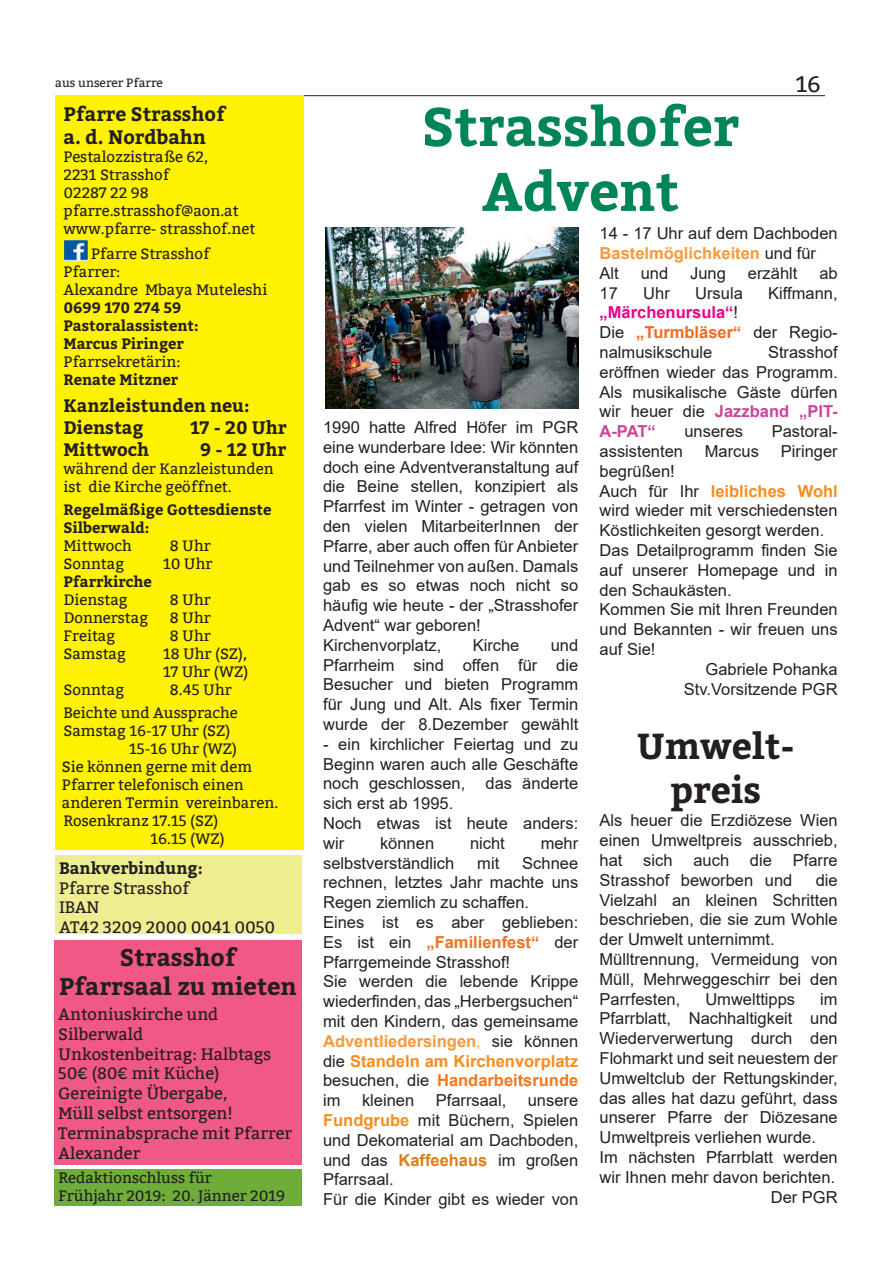
<style>
.page{position:relative;width:893px;height:1263px;background:#fff}
.page>*{position:absolute;margin:0;border:0;box-sizing:border-box;transform-origin:0 0}
.t1{font:700 54px/64.8px "Bitter";color:#008656;text-align:center}
.t2{font:700 36px/43.2px "Bitter";color:#231f20;text-align:center}
.t3{font:700 24px/28.8px "Bitter";color:#231f20;text-align:center}
.t4{font:22.5px "Bitter";color:#231f20}
.t5{font:700 19.5px/23.4px "Bitter";color:#231f20}
.t6{font:700 18px/21.6px "Bitter";color:#231f20}
.t7{font:16.5px/19.8px "Arial";color:#231f20}
.t8{font:16.5px/19.8px "Bitter";color:#231f20}
.t9{font:700 16.5px "Arial";color:#f78d1e}
.t10{font:700 16.5px "Bitter";color:#231f20}
.t11{font:15px/18px "Bitter";color:#231f20}
.t12{font:700 15px/18px "Bitter";color:#231f20}
.t13{font:12px "Bitter";color:#231f20}
.s1{font-weight:700;color:#f37121}
.s2{font-weight:700;color:#f89939}
.s3{color:#f89939}
.s4{font-weight:700;color:#f78d1e}
.s5{font-weight:700;color:#f47820}
.s6{font-weight:700;color:#da7e1a}
.s7{font-weight:700;color:#ec0087}
.s8{font-weight:700;color:#f26a21}
.s9{font-weight:700;color:#c49}
.s10{font-weight:400;color:#231f20}
</style>
<div class="page">
<hr style="left:55px;top:95px;width:770px;height:1px;background:#231f20">
<div style="left:55px;top:95px;width:249px;height:755px;background:#fff200"></div>
<svg style="left:64px;top:240px;width:23px;height:20px"></svg>
<div style="left:54px;top:940px;width:248px;height:225px;background:#f05886"></div>
<div style="left:54px;top:1169px;width:248px;height:37px;background:#6fad3a"></div>
<div style="left:55px;top:856px;width:247px;height:78px;background:#eeee90"></div>
<img style="left:325px;top:227px;width:253px;height:182px">
<p class="t13" style="left:55px;top:76px;width:109px">aus unserer Pfarre</p>
<p class="t5" style="left:64px;top:101px;width:163px">Pfarre Strasshof a. d. Nordbahn</p>
<p class="t11" style="left:64px;top:148px;width:193px">Pestalozzistraße 62,<br>2231 Strasshof<br>02287 22 98 pfarre.strasshof@aon.at www.pfarre- strasshof.net</p>
<p class="t11" style="left:64px;top:245px;width:205px;text-indent:28px">Pfarre Strasshof<br>Pfarrer:<br>Alexandre Mbaya Muteleshi</p>
<p class="t12" style="left:64px;top:298px;width:137px">0699 170 274 59<br>Pastoralassistent:<br>Marcus Piringer</p>
<p class="t11" style="left:64px;top:353px;width:119px">Pfarrsekretärin:</p>
<p class="t12" style="left:64px;top:370px;width:116px">Renate Mitzner</p>
<p class="t6" style="left:64px;top:394px;width:188px">Kanzleistunden neu:<br>Dienstag</p>
<p class="t6" style="left:190px;top:416px;width:98px">17 - 20 Uhr</p>
<p class="t6" style="left:64px;top:437px;width:87px">Mittwoch</p>
<p class="t6" style="left:200px;top:437px;width:88px">9 - 12 Uhr</p>
<p class="t11" style="left:64px;top:459px;width:212px">während der Kanzleistunden ist die Kirche geöffnet.</p>
<p class="t12" style="left:64px;top:500px;width:209px">Regelmäßige Gottesdienste<br>Silberwald:</p>
<p class="t11" style="left:64px;top:537px;width:70px">Mittwoch</p>
<p class="t11" style="left:170px;top:537px;width:42px">8 Uhr</p>
<p class="t11" style="left:64px;top:555px;width:62px">Sonntag</p>
<p class="t11" style="left:163px;top:555px;width:51px">10 Uhr</p>
<p class="t12" style="left:64px;top:572px;width:90px">Pfarrkirche</p>
<p class="t11" style="left:64px;top:591px;width:66px">Dienstag</p>
<p class="t11" style="left:170px;top:591px;width:42px">8 Uhr</p>
<p class="t11" style="left:64px;top:609px;width:86px">Donnerstag</p>
<p class="t11" style="left:170px;top:609px;width:42px">8 Uhr</p>
<p class="t11" style="left:64px;top:627px;width:53px">Freitag</p>
<p class="t11" style="left:170px;top:627px;width:42px">8 Uhr</p>
<p class="t11" style="left:64px;top:645px;width:64px">Samstag</p>
<p class="t11" style="left:163px;top:645px;width:87px">18 Uhr (SZ),<br>17 Uhr (WZ)</p>
<p class="t11" style="left:64px;top:681px;width:62px">Sonntag</p>
<p class="t11" style="left:64px;top:678px;width:176px;line-height:23.4px;text-indent:106px">8.45 Uhr<br>Beichte und Aussprache</p>
<p class="t11" style="left:64px;top:722px;width:168px">Samstag 16-17 Uhr (SZ)</p>
<p class="t11" style="left:129px;top:740px;width:110px">15-16 Uhr (WZ)</p>
<p class="t11" style="left:62px;top:758px;width:192px">Sie können gerne mit dem</p>
<p class="t11" style="left:62px;top:776px;width:183px">Pfarrer telefonisch einen</p>
<p class="t11" style="left:62px;top:794px;width:218px">anderen Termin vereinbaren.</p>
<p class="t11" style="left:64px;top:812px;width:156px">Rosenkranz 17.15 (SZ)</p>
<p class="t11" style="left:150px;top:830px;width:76px">16.15 (WZ)</p>
<p class="t10" style="left:59px;top:856px;width:145px">Bankverbindung:</p>
<p class="t8" style="left:59px;top:878px;width:218px">Pfarre Strasshof<br>IBAN<br>AT42 3209 2000 0041 0050</p>
<h3 class="t3" style="left:59px;top:942px;width:239px">Strasshof<br>Pfarrsaal zu mieten</h3>
<p class="t8" style="left:58px;top:1004px;width:236px">Antoniuskirche und<br>Silberwald<br>Unkostenbeitrag: Halbtags<br>50€ (80€ mit Küche)<br>Gereinigte Übergabe,<br>Müll selbst entsorgen!<br>Terminabsprache mit Pfarrer<br>Alexander</p>
<p class="t11" style="left:58px;top:1169px;width:228px">Redaktionschluss für<br>Frühjahr 2019: 20. Jänner 2019</p>
<h1 class="t1" style="left:422px;top:92px;width:319px">Strasshofer<br>Advent</h1>
<h3 class="t4" style="left:796px;top:71px;width:27px">16</h3>
<p class="t7" style="left:323px;top:417px;width:257px">1990 hatte Alfred Höfer im PGR eine wunderbare Idee: Wir könnten doch eine Adventveranstaltung auf die Beine stellen, konzipiert als<br>Pfarrfest im Winter - getragen von den vielen MitarbeiterInnen der<br>Pfarre, aber auch offen für Anbieter und Teilnehmer von außen. Damals gab es so etwas noch nicht so häufig wie heute - der „Strasshofer<br>Advent“ war geboren!<br>Kirchenvorplatz,</p>
<p class="t7" style="left:323px;top:635px;width:257px;text-align:justify;text-indent:228px">und Pfarrheim sind offen für die Besucher und bieten Programm für Jung und Alt. Als fixer Termin wurde der 8.Dezember gewählt</p>
<p class="t7" style="left:323px;top:734px;width:257px">- ein kirchlicher Feiertag und zu<br>Beginn waren auch alle Geschäfte noch geschlossen, das änderte sich erst ab 1995.<br>Noch etwas ist heute anders: wir</p>
<p class="t7" style="left:473px;top:635px;width:48px">Kirche</p>
<p class="t7" style="left:380px;top:833px;width:56px">können</p>
<p class="t7" style="left:470px;top:833px;width:36px">nicht</p>
<p class="t7" style="left:541px;top:833px;width:39px">mehr</p>
<p class="t7" style="left:323px;top:853px;width:133px">selbstverständlich</p>
<p class="t7" style="left:477px;top:853px;width:23px">mit</p>
<p class="t7" style="left:323px;top:853px;width:257px;text-indent:199px">Schnee rechnen, letztes Jahr machte uns<br>Regen ziemlich zu schaffen.<br>Eines ist es aber geblieben:<br>Es ist ein <span class="s1">„Familienfest“</span> der<br>Pfarrgemeinde Strasshof!<br>Sie werden die lebende Krippe wiederfinden, das „Herbergsuchen“ mit den Kindern, das gemeinsame<br><span class="s2">Adventliedersingen</span><span class="s3">,</span> sie können die <span class="s4">Standeln am Kirchenvorplatz </span>besuchen, die <span class="s5">Handarbeitsrunde </span>im</p>
<p class="t7" style="left:362px;top:1091px;width:54px">kleinen</p>
<p class="t7" style="left:436px;top:1091px;width:72px">Pfarrsaal,</p>
<p class="t7" style="left:323px;top:1091px;width:257px;text-indent:205px">unsere<br><span class="s4">Fundgrube</span> mit Büchern, Spielen und Dekomaterial am Dachboden, und das <span class="s6">Kaffeehaus</span> im großen<br>Pfarrsaal.<br>Für die Kinder gibt es wieder von</p>
<p class="t7" style="left:599px;top:224px;width:240px">14 - 17 Uhr auf dem Dachboden<br><span class="s2">Bastelmöglichkeiten</span> und für<br>Alt</p>
<p class="t7" style="left:641px;top:263px;width:29px">und</p>
<p class="t7" style="left:690px;top:263px;width:37px">Jung</p>
<p class="t7" style="left:748px;top:263px;width:51px">erzählt</p>
<p class="t7" style="left:819px;top:263px;width:20px">ab</p>
<p class="t7" style="left:599px;top:283px;width:20px">17</p>
<p class="t7" style="left:643px;top:283px;width:28px">Uhr</p>
<p class="t7" style="left:695px;top:283px;width:49px">Ursula</p>
<p class="t7" style="left:768px;top:283px;width:71px">Kiffmann,</p>
<p class="t7" style="left:599px;top:303px;width:240px"><span class="s7">„Märchenursula“</span>!<br>Die <span class="s8">„Turmbläser“</span> der Regio&shy;nalmusikschule</p>
<p class="t7" style="left:599px;top:342px;width:240px;text-align:justify;text-indent:168px">Strasshof eröffnen wieder das Programm.<br>Als musikalische Gäste dürfen wir heuer die <span class="s9">Jazzband „PIT-A-PAT“</span></p>
<p class="t7" style="left:684px;top:422px;width:60px">unseres</p>
<p class="t7" style="left:772px;top:422px;width:68px">Pastoral-</p>
<p class="t7" style="left:599px;top:441px;width:85px">assistenten</p>
<p class="t7" style="left:705px;top:441px;width:56px">Marcus</p>
<p class="t7" style="left:781px;top:441px;width:58px">Piringer</p>
<p class="t7" style="left:599px;top:461px;width:77px">begrüßen!</p>
<p class="t9" style="left:599px;top:482px;width:240px"><span class="s10">Auch für Ihr</span> leibliches Wohl</p>
<p class="t7" style="left:599px;top:501px;width:240px">wird wieder mit verschiedensten</p>
<p class="t7" style="left:599px;top:521px;width:226px">Köstlichkeiten gesorgt werden.</p>
<p class="t7" style="left:599px;top:540px;width:240px">Das Detailprogramm finden Sie</p>
<p class="t7" style="left:599px;top:560px;width:240px">auf unserer Homepage und in</p>
<p class="t7" style="left:599px;top:580px;width:134px">den Schaukästen.</p>
<p class="t7" style="left:599px;top:600px;width:240px">Kommen Sie mit Ihren Freunden</p>
<p class="t7" style="left:599px;top:620px;width:240px">und Bekannten - wir freuen uns</p>
<p class="t7" style="left:599px;top:639px;width:57px">auf Sie!</p>
<p class="t7" style="left:705px;top:659px;width:134px">Gabriele Pohanka</p>
<p class="t7" style="left:684px;top:679px;width:155px">Stv.Vorsitzende PGR</p>
<h2 class="t2" style="left:637px;top:723px;width:160px">Umwelt&shy;preis</h2>
<p class="t7" style="left:599px;top:811px;width:240px;text-align:justify">Als heuer die Erzdiözese Wien einen Umweltpreis ausschrieb, hat</p>
<p class="t7" style="left:643px;top:850px;width:31px">sich</p>
<p class="t7" style="left:693px;top:850px;width:37px">auch</p>
<p class="t7" style="left:750px;top:850px;width:24px">die</p>
<p class="t7" style="left:793px;top:850px;width:46px">Pfarre</p>
<p class="t7" style="left:599px;top:870px;width:194px">Strasshof beworben und</p>
<p class="t7" style="left:599px;top:870px;width:240px;text-indent:216px">die<br>Vielzahl an kleinen Schritten beschrieben, die sie zum Wohle der Umwelt unternimmt.<br>Mülltrennung, Vermeidung von<br>Müll, Mehrweggeschirr bei den<br>Parrfesten,</p>
<p class="t7" style="left:705px;top:989px;width:91px">Umwelttipps</p>
<p class="t7" style="left:820px;top:989px;width:19px">im</p>
<p class="t7" style="left:599px;top:1009px;width:240px">Pfarrblatt, Nachhaltigkeit und</p>
<p class="t7" style="left:599px;top:1029px;width:240px">Wiederverwertung durch den</p>
<p class="t7" style="left:599px;top:1048px;width:240px">Flohmarkt und seit neuestem der</p>
<p class="t7" style="left:599px;top:1068px;width:240px">Umweltclub der Rettungskinder,</p>
<p class="t7" style="left:599px;top:1088px;width:240px">das alles hat dazu geführt, dass</p>
<p class="t7" style="left:599px;top:1108px;width:240px">unserer Pfarre der Diözesane</p>
<p class="t7" style="left:599px;top:1128px;width:218px">Umweltpreis verliehen wurde.</p>
<p class="t7" style="left:599px;top:1147px;width:240px">Im nächsten Pfarrblatt werden</p>
<p class="t7" style="left:599px;top:1167px;width:237px">wir Ihnen mehr davon berichten.</p>
<p class="t7" style="left:771px;top:1187px;width:68px">Der PGR</p>
</div>
